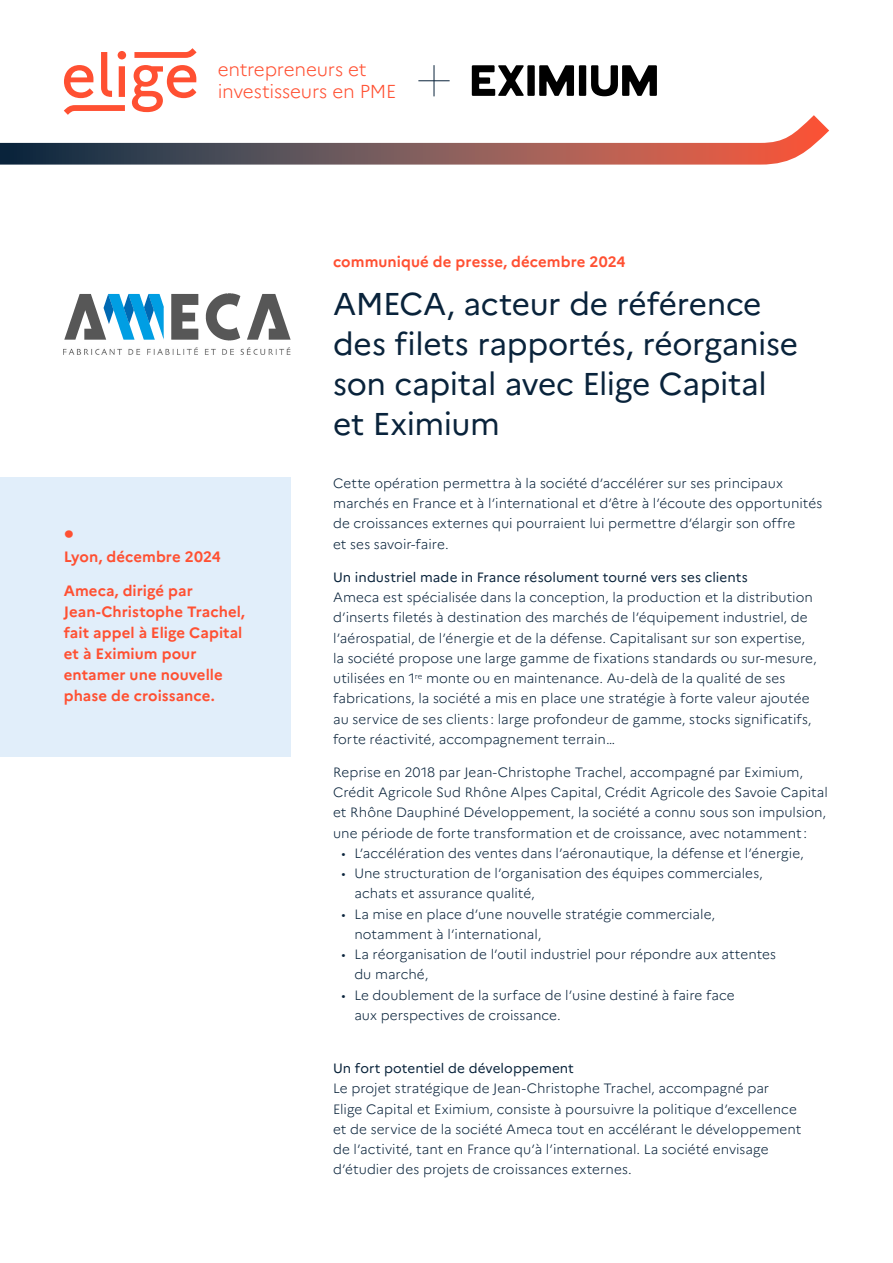
<style>
.page{position:relative;width:893px;height:1263px;background:#fff}
.page>*{position:absolute;margin:0;border:0;box-sizing:border-box;transform-origin:0 0}
.t1{font:31.5px/40px "Elige Marianne";letter-spacing:-.01em;color:#09233b}
.t2{font:500 27px "Elige Marianne";color:#ff5032}
.t3{font:300 18.75px/21.9px "Elige Marianne";letter-spacing:-.01em;color:#ff5032}
.t4{font:700 15px/21px "Elige Marianne";letter-spacing:.005em;color:#ff5032}
.t5{font:300 13.5px/20.2px "Elige Marianne";color:#09233b}
.t6{font:13.5px "Elige Marianne";letter-spacing:.005em;color:#09233b}
</style>
<div class="page">
<div style="left:0;top:477px;width:291px;height:279px;background:#e1eefa"></div>
<img style="left:64px;top:347px;width:227px;height:7px">
<svg style="left:0;top:48px;width:829px;height:117px"></svg>
<svg style="left:247px;top:294px;width:44px;height:46px"></svg>
<svg style="left:206px;top:293px;width:34px;height:48px"></svg>
<svg style="left:64px;top:294px;width:100px;height:46px"></svg>
<svg style="left:171px;top:294px;width:28px;height:46px"></svg>
<h3 class="t3" style="left:218px;top:59px;width:180px">entrepreneurs et investisseurs en PME</h3>
<p class="t4" style="left:333px;top:252px;width:294px">communiqué de presse, décembre 2024</p>
<h2 class="t2" style="left:64px;top:515px;width:12px">•</h2>
<p class="t4" style="left:64px;top:547px;width:158px">Lyon, décembre 2024</p>
<p class="t4" style="left:64px;top:580px;width:183px">Ameca, dirigé par<br>Jean-Christophe Trachel, fait appel à Elige Capital et à Eximium pour entamer une nouvelle phase de croissance.</p>
<h1 class="t1" style="left:333px;top:285px;width:466px">AMECA, acteur de référence des filets rapportés, réorganise son capital avec Elige Capital et Eximium</h1>
<p class="t5" style="left:333px;top:473px;width:491px">Cette opération permettra à la société d’accélérer sur ses principaux marchés en France et à l’international et d’être à l’écoute des opportunités de croissances externes qui pourraient lui permettre d’élargir son offre<br>et ses savoir-faire.</p>
<p class="t6" style="left:333px;top:569px;width:416px">Un industriel made in France résolument tourné vers ses clients</p>
<p class="t5" style="left:333px;top:587px;width:485px">Ameca est spécialisée dans la conception, la production et la distribution d’inserts filetés à destination des marchés de l’équipement industriel, de l’aérospatial, de l’énergie et de la défense. Capitalisant sur son expertise, la société propose une large gamme de fixations standards ou sur-mesure, utilisées en 1<sup>re</sup> monte ou en maintenance. Au-delà de la qualité de ses fabrications, la société a mis en place une stratégie à forte valeur ajoutée au service de ses clients : large profondeur de gamme, stocks significatifs, forte réactivité, accompagnement terrain…</p>
<p class="t5" style="left:333px;top:762px;width:496px">Reprise en 2018 par Jean-Christophe Trachel, accompagné par Eximium, Crédit Agricole Sud Rhône Alpes Capital, Crédit Agricole des Savoie Capital et Rhône Dauphiné Développement, la société a connu sous son impulsion, une période de forte transformation et de croissance, avec notamment :</p>
<p class="t5" style="left:342px;top:843px;width:464px">• L’accélération des ventes dans l’aéronautique, la défense et l’énergie,</p>
<p class="t5" style="left:354px;top:863px;width:410px;text-indent:-13px">• Une structuration de l’organisation des équipes commerciales, achats et assurance qualité,</p>
<p class="t5" style="left:354px;top:904px;width:362px;text-indent:-13px">• La mise en place d’une nouvelle stratégie commerciale, notamment à l’international,</p>
<p class="t5" style="left:354px;top:944px;width:423px;text-indent:-13px">• La réorganisation de l’outil industriel pour répondre aux attentes du marché,</p>
<p class="t5" style="left:354px;top:985px;width:382px;text-indent:-13px">• Le doublement de la surface de l’usine destiné à faire face aux perspectives de croissance.</p>
<p class="t6" style="left:333px;top:1060px;width:242px">Un fort potentiel de développement</p>
<p class="t5" style="left:333px;top:1079px;width:470px">Le projet stratégique de Jean-Christophe Trachel, accompagné par Elige Capital et Eximium, consiste à poursuivre la politique d’excellence et de service de la société Ameca tout en accélérant le développement de l’activité, tant en France qu’à l’international. La société envisage d’étudier des projets de croissances externes.</p>
</div>
